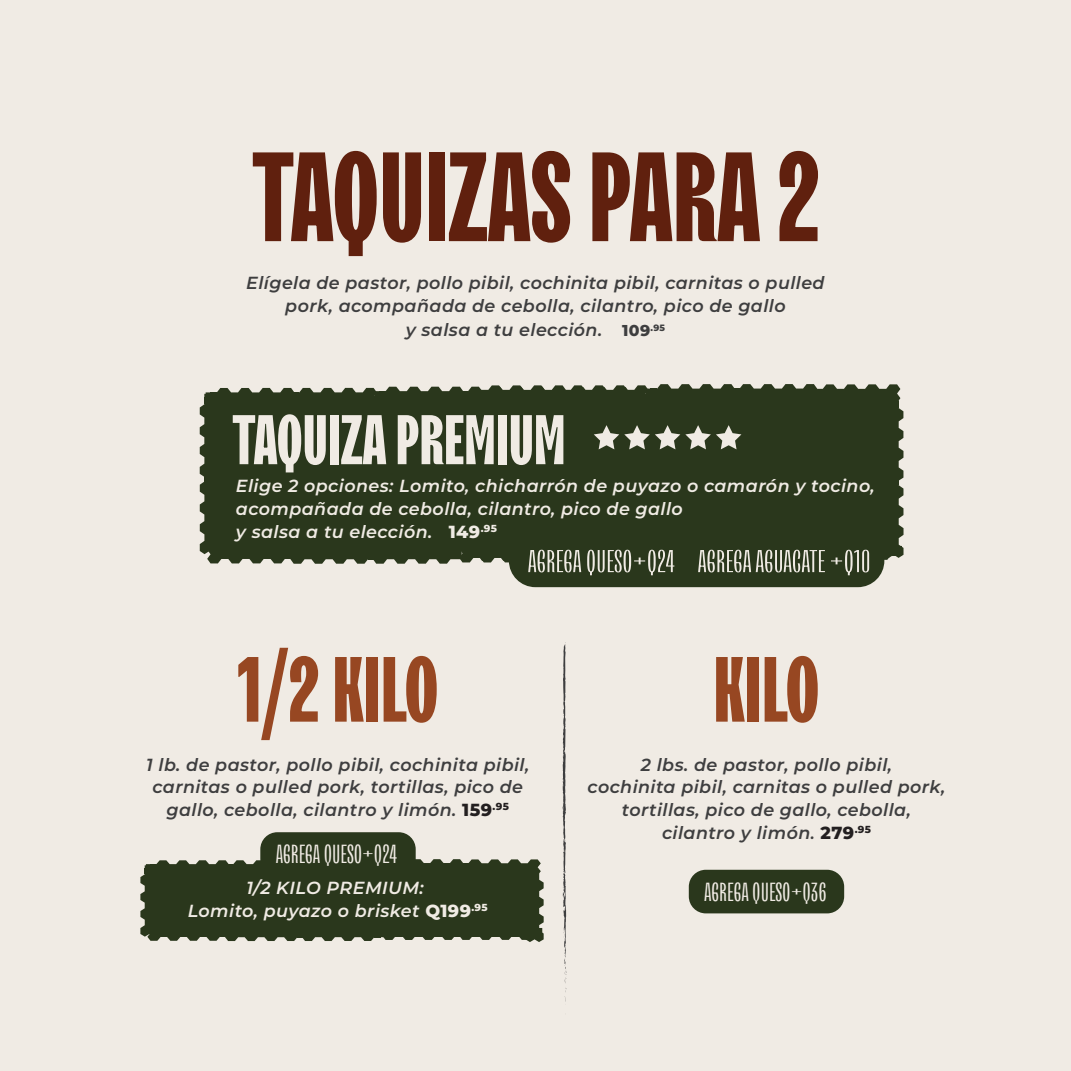
<style>
.page{position:relative;width:1071px;height:1071px;background:#f0ebe4}
.page>*{position:absolute;margin:0;border:0;box-sizing:border-box;transform-origin:0 0}
.t1{font:126.7px "TT Trailers Trial Variable";color:#60200e}
.t2{font:92.4px "TT Trailers Trial Variable";color:#974722}
.t3{font:70px "TT Trailers Trial Variable";color:#f0ebe4}
.t4{font:31.5px "TT Trailers Trial Variable";color:#f0ebe4;scale:1.69 1}
.t5{font:26.07px "TT Trailers Trial Variable";color:#f0ebe4;scale:1.69 1}
.t6{font:italic 600 17.5px/22.8px "Montserrat";letter-spacing:.025em;color:#3e3e3f;text-align:center}
.t7{font:italic 600 17.5px/22.8px "Montserrat";letter-spacing:.025em;color:#f0ebe4}
.t8{font:800 15.75px "Montserrat";color:#3e3e3f}
.s1{font-weight:800;font-style:normal}
.s2{font-weight:800;font-style:normal;color:#231f20}
.s3{font-size:16.62px}
</style>
<div class="page">
<svg style="left:140px;top:859px;width:404px;height:83px"></svg>
<div style="left:145px;top:869px;width:9px;height:5px;background:#2a371c"></div>
<div style="left:153px;top:867px;width:377px;height:70px;background:#2a371c"></div>
<svg style="left:562px;top:642px;width:5px;height:360px"></svg>
<div style="left:509px;top:534px;width:375px;height:53px;background:#2a371c;border-radius:26px"></div>
<div style="left:200px;top:384px;width:704px;height:180px;background:#2a371c"></div>
<div style="left:689px;top:870px;width:155px;height:43px;background:#2a371c;border-radius:17px"></div>
<div style="left:260px;top:832px;width:156px;height:44px;background:#2a371c;border-radius:17px"></div>
<h1 class="t1" style="left:252px;top:130px;width:569px">TAQUIZAS PARA 2</h1>
<p class="t6" style="left:246px;top:271px;width:580px">Elígela de pastor, pollo pibil, cochinita pibil, carnitas o pulled pork, acompañada de cebolla, cilantro, pico de gallo</p>
<p class="t6" style="left:406px;top:318px;width:198px">y salsa a tu elección.</p>
<p class="t8" style="left:622px;top:319px;width:45px">109<sup>.95</sup></p>
<h3 class="t3" style="left:232px;top:403px;width:335px">TAQUIZA PREMIUM</h3>
<p class="t7" style="left:236px;top:474px;width:640px">Elige 2 opciones: Lomito, chicharrón de puyazo o camarón y tocino, acompañada de cebolla, cilantro, pico de gallo<br>y salsa a tu elección. <span class="s1">149</span><sup>.95</sup></p>
<h3 class="t4" style="left:528px;top:545px;width:204px">AGREGA QUESO+Q24 AGREGA AGUACATE +Q10</h3>
<h2 class="t2" style="left:237px;top:641px;width:203px">1/2 KILO</h2>
<h2 class="t2" style="left:713px;top:641px;width:108px">KILO</h2>
<p class="t6" style="left:146px;top:752px;width:385px">1 lb. de pastor, pollo pibil, cochinita pibil, carnitas o pulled pork, tortillas, pico de gallo, cebolla, cilantro y limón. <span class="s2">159</span><sup>.95</sup></p>
<p class="t6" style="left:588px;top:752px;width:359px">2 lbs. de pastor, pollo pibil,<br>cochinita pibil, carnitas o pulled pork, tortillas, pico de gallo, cebolla, cilantro y limón<span class="s3">.</span> <span class="s2">279</span><sup>.95</sup></p>
<h3 class="t5" style="left:276px;top:841px;width:73px">AGREGA QUESO+Q24</h3>
<p class="t7" style="left:188px;top:876px;width:301px;text-align:center">1/2 KILO PREMIUM:<br>Lomito, puyazo o brisket <span class="s1">Q199</span><sup>.95</sup></p>
<h3 class="t5" style="left:704px;top:878px;width:74px">AGREGA QUESO+Q36</h3>
</div>
